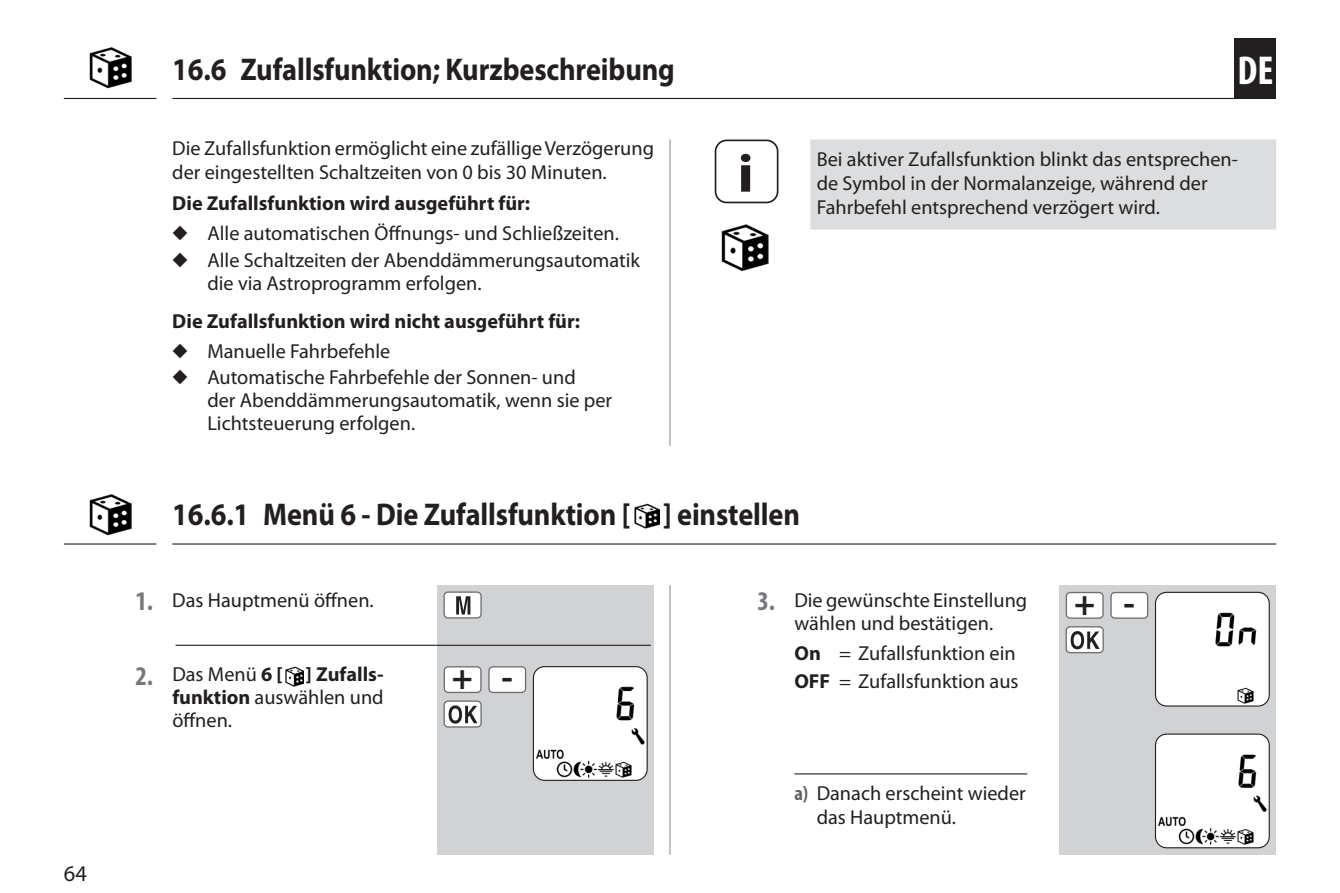
<style>
.page{position:relative;width:1340px;height:893px;background:#fff}
.page>*{position:absolute;margin:0;border:0;box-sizing:border-box;transform-origin:0 0}
.INFO-Icon{font:700 54px "Myriad Pro";color:#231f20;scale:1.1 1}
.t1{font:700 condensed 40.5px "Myriad Pro";color:#fff}
.t2{font:700 35.32px "Myriad Pro";color:#231f20}
.t3{font:700 31.5px "Myriad Pro";letter-spacing:-.005em;color:#231f20;scale:.9 1}
.t4{font:22.5px "Myriad Pro";color:#231f20}
.Nützliche_Infos_-_DE{font:20.25px/22.9px "Myriad Pro";color:#231f20}
.Fließtext_-_DE{font:20.25px/24.3px "Myriad Pro";color:#231f20}
.Untertitel_-_DE{font:700 20.25px "Myriad Pro";color:#231f20}
.s1{font-weight:700;font-stretch:condensed;font-size:27px;color:#76787b}
.s2{font-weight:700}
.s3{font-weight:700;font-stretch:condensed;color:#636366}
</style>
<div class="page">
<hr style="left:172px;top:98px;width:1104px;height:1px;background:#231f20">
<hr style="left:64px;top:98px;width:92px;height:1px;background:#231f20">
<div style="left:437px;top:585px;width:217px;height:269px;background:#d1d2d4"></div>
<div style="left:1059px;top:585px;width:217px;height:269px;background:#d1d2d4"></div>
<div style="left:1234px;top:38px;width:42px;height:61px;background:#231f20"></div>
<img style="left:721px;top:224px;width:48px;height:47px">
<img style="left:89px;top:47px;width:42px;height:42px">
<div style="left:810px;top:140px;width:466px;height:90px;background:#dcdddf"></div>
<img style="left:285px;top:667px;width:18px;height:19px">
<hr style="left:794px;top:773px;width:233px;height:1px;background:#231f20">
<hr style="left:175px;top:645px;width:476px;height:1px;background:#231f20">
<div style="left:444px;top:592px;width:37px;height:26px;background:#fff;border-radius:4px"></div>
<div style="left:443px;top:591px;width:38px;height:28px;border:1px solid #6c6d70;border-radius:4px"></div>
<svg style="left:456px;top:596px;width:14px;height:18px"></svg>
<img style="left:533px;top:667px;width:114px;height:113px">
<div style="left:533px;top:666px;width:114px;height:115px;border:1px solid #231f20;border-radius:11px"></div>
<div style="left:444px;top:667px;width:37px;height:25px;background:#fff;border-radius:4px"></div>
<div style="left:443px;top:666px;width:38px;height:27px;border:1px solid #6c6d70;border-radius:4px"></div>
<div style="left:489px;top:667px;width:36px;height:25px;background:#fff;border-radius:4px"></div>
<div style="left:488px;top:666px;width:38px;height:27px;border:1px solid #6c6d70;border-radius:4px"></div>
<div style="left:444px;top:701px;width:37px;height:26px;background:#fff;border-radius:4px"></div>
<div style="left:443px;top:700px;width:39px;height:28px;border:1px solid #6c6d70;border-radius:4px"></div>
<svg style="left:448px;top:705px;width:29px;height:19px"></svg>
<img style="left:1156px;top:592px;width:113px;height:114px">
<div style="left:1154px;top:592px;width:115px;height:115px;border:1px solid #231f20;border-radius:11px"></div>
<div style="left:1066px;top:592px;width:36px;height:26px;background:#fff;border-radius:4px"></div>
<div style="left:1065px;top:592px;width:38px;height:27px;border:1px solid #6c6d70;border-radius:4px"></div>
<div style="left:1111px;top:592px;width:36px;height:26px;background:#fff;border-radius:4px"></div>
<div style="left:1110px;top:592px;width:38px;height:27px;border:1px solid #6c6d70;border-radius:4px"></div>
<div style="left:1066px;top:627px;width:37px;height:26px;background:#fff;border-radius:4px"></div>
<div style="left:1065px;top:626px;width:38px;height:27px;border:1px solid #6c6d70;border-radius:4px"></div>
<svg style="left:1070px;top:631px;width:29px;height:18px"></svg>
<img style="left:1156px;top:734px;width:113px;height:114px">
<div style="left:1154px;top:733px;width:115px;height:115px;border:1px solid #231f20;border-radius:11px"></div>
<img style="left:634px;top:503px;width:25px;height:26px">
<hr style="left:172px;top:543px;width:1104px;height:2px;background:#231f20">
<hr style="left:64px;top:543px;width:92px;height:2px;background:#231f20">
<hr style="left:669px;top:140px;width:1px;height:306px;background:#939598">
<hr style="left:669px;top:585px;width:1px;height:270px;background:#939598">
<img style="left:89px;top:494px;width:42px;height:41px">
<div style="left:714px;top:140px;width:64px;height:63px;border:2px solid #231f20;border-radius:11px"></div>
<p class="t4" style="left:64px;top:861px;width:25px">64</p>
<p class="t3" style="left:172px;top:52px;width:560px">16.6 Zufallsfunktion; Kurzbeschreibung</p>
<h2 class="t1" style="left:1237px;top:48px;width:37px">DE</h2>
<p class="Fließtext_-_DE" style="left:172px;top:136px;width:483px">Die Zufallsfunktion ermöglicht eine zufällige Verzögerung der eingestellten Schaltzeiten von 0 bis 30 Minuten.</p>
<p class="Untertitel_-_DE" style="left:172px;top:192px;width:359px">Die Zufallsfunktion wird ausgeführt für:</p>
<p class="Nützliche_Infos_-_DE" style="left:172px;top:222px;width:448px">◆ Alle automatischen Öffnungs- und Schließzeiten.</p>
<p class="Nützliche_Infos_-_DE" style="left:207px;top:249px;width:434px;text-indent:-35px">◆ Alle Schaltzeiten der Abenddämmerungsautomatik die via Astroprogramm erfolgen.</p>
<p class="Untertitel_-_DE" style="left:172px;top:310px;width:409px">Die Zufallsfunktion wird nicht ausgeführt für:</p>
<p class="Nützliche_Infos_-_DE" style="left:172px;top:340px;width:220px">◆ Manuelle Fahrbefehle</p>
<p class="Nützliche_Infos_-_DE" style="left:207px;top:367px;width:406px;text-indent:-35px">◆ Automatische Fahrbefehle der Sonnen- und<br>der Abenddämmerungsautomatik, wenn sie per<br>Lichtsteuerung erfolgen.</p>
<p class="INFO-Icon" style="left:737px;top:143px;width:16px">i</p>
<p class="Nützliche_Infos_-_DE" style="left:816px;top:147px;width:423px;line-height:24.3px">Bei aktiver Zufallsfunktion blinkt das entsprechen&shy;de Symbol in der Normalanzeige, während der<br>Fahrbefehl entsprechend verzögert wird.</p>
<p class="t3" style="left:172px;top:497px;width:699px">16.6.1 Menü 6 - Die Zufallsfunktion [ ] einstellen</p>
<p class="Nützliche_Infos_-_DE" style="left:135px;top:589px;width:240px"><span class="s1">1.</span> Das Hauptmenü öffnen.</p>
<p class="Nützliche_Infos_-_DE" style="left:172px;top:663px;width:213px;text-align:justify;text-indent:-37px"><span class="s1">2.</span> Das Menü <span class="s2">6 [ ] Zufalls&shy;funktion</span> auswählen und öffnen.</p>
<p class="t2" style="left:452px;top:654px;width:23px">+</p>
<p class="t2" style="left:501px;top:654px;width:13px">-</p>
<p class="Nützliche_Infos_-_DE" style="left:757px;top:589px;width:271px;text-align:center"><span class="s1">3.</span> Die gewünschte Einstellung wählen und bestätigen.</p>
<p class="Nützliche_Infos_-_DE" style="left:794px;top:642px;width:223px"><span class="s2">On</span> = Zufallsfunktion ein</p>
<p class="Nützliche_Infos_-_DE" style="left:794px;top:670px;width:226px"><span class="s2">OFF</span> = Zufallsfunktion aus</p>
<p class="Nützliche_Infos_-_DE" style="left:816px;top:781px;width:210px;line-height:24.3px;text-indent:-22px"><span class="s3">a)</span> Danach erscheint wieder das Hauptmenü.</p>
<p class="t2" style="left:1074px;top:580px;width:23px">+</p>
<p class="t2" style="left:1123px;top:580px;width:13px">-</p>
</div>
